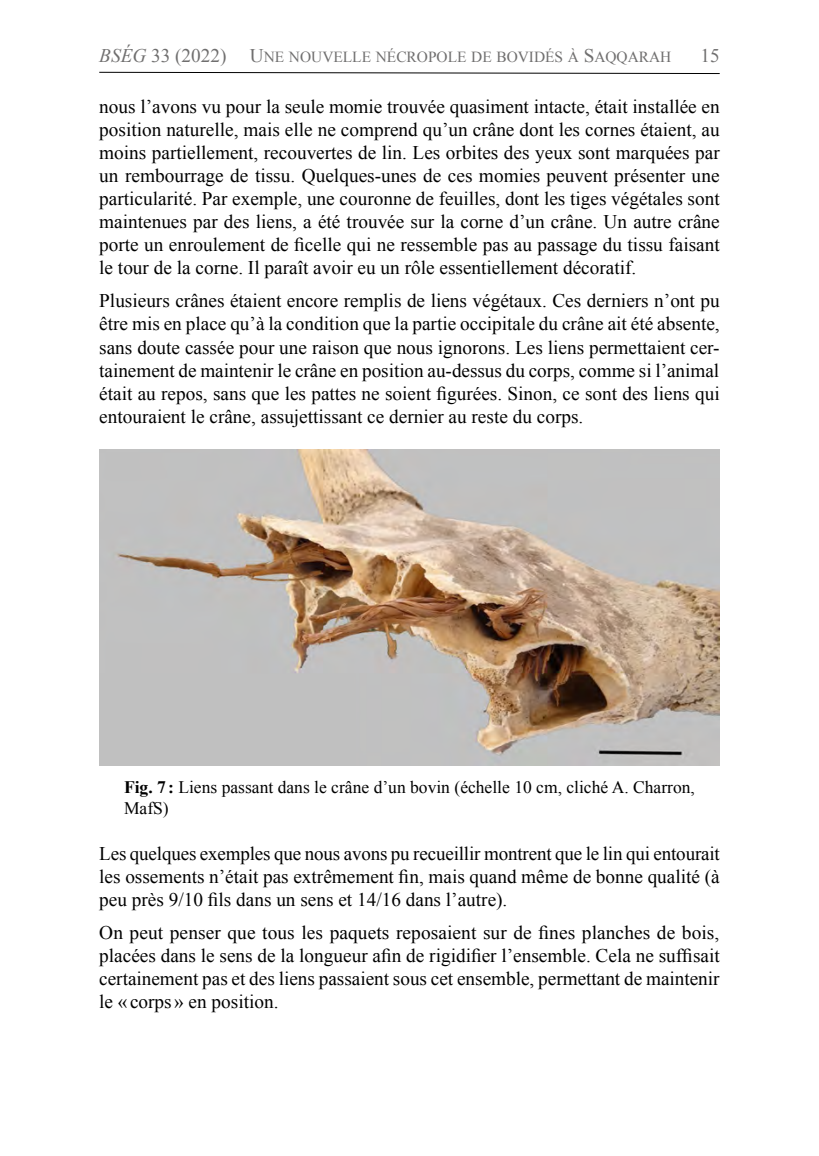
<style>
.page{position:relative;width:819px;height:1156px;background:#fff}
.page>*{position:absolute;margin:0;border:0;box-sizing:border-box;transform-origin:0 0}
.t1{font:19.25px/23.1px "Times New Roman";color:#000;text-align:justify}
.t2{font:19.25px "Times New Roman";color:#706f6f}
.t3{font:17.5px/21px "Times New Roman";color:#000}
.t4{font:15.4px "Times New Roman PSMT SC800";color:#706f6f}
.s1{font-family:"Times New Roman";font-style:italic;font-size:19.25px}
.s2{font-family:"Times New Roman";font-size:19.25px}
.s3{font-size:19.25px}
.s4{font-weight:700}
</style>
<div class="page">
<svg style="left:99px;top:71px;width:621px;height:3px"></svg>
<img style="left:99px;top:450px;width:620px;height:316px">
<p class="t4" style="left:99px;top:46px;width:573px"><span class="s1">BSÉG</span> <span class="s2">33 (2022)</span> <span class="s3">U</span>NE NOUVELLE NÉCROPOLE DE BOVIDÉS À <span class="s3">S</span>AQQARAH</p>
<p class="t2" style="left:700px;top:42px;width:21px">15</p>
<p class="t1" style="left:99px;top:94px;width:622px">nous l’avons vu pour la seule momie trouvée quasiment intacte, était installée en position naturelle, mais elle ne comprend qu’un crâne dont les cornes étaient, au moins partiellement, recouvertes de lin. Les orbites des yeux sont marquées par un rembourrage de tissu. Quelques-unes de ces momies peuvent présenter une particularité. Par exemple, une couronne de feuilles, dont les tiges végétales sont maintenues par des liens, a été trouvée sur la corne d’un crâne. Un autre crâne porte un enroulement de ficelle qui ne ressemble pas au passage du tissu faisant le tour de la corne. Il paraît avoir eu un rôle essentiellement décoratif.</p>
<p class="t1" style="left:99px;top:289px;width:622px">Plusieurs crânes étaient encore remplis de liens végétaux. Ces derniers n’ont pu être mis en place qu’à la condition que la partie occipitale du crâne ait été absente, sans doute cassée pour une raison que nous ignorons. Les liens permettaient cer&shy;tainement de maintenir le crâne en position au-dessus du corps, comme si l’animal était au repos, sans que les pattes ne soient figurées. Sinon, ce sont des liens qui entouraient le crâne, assujettissant ce dernier au reste du corps.</p>
<p class="t3" style="left:124px;top:776px;width:572px"><span class="s4">Fig. 7 :</span> Liens passant dans le crâne d’un bovin (échelle 10 cm, cliché A. Charron,<br>MafS)</p>
<p class="t1" style="left:99px;top:841px;width:622px">Les quelques exemples que nous avons pu recueillir montrent que le lin qui entourait les ossements n’était pas extrêmement fin, mais quand même de bonne qualité (à peu près 9/10 fils dans un sens et 14/16 dans l’autre).</p>
<p class="t1" style="left:99px;top:920px;width:622px">On peut penser que tous les paquets reposaient sur de fines planches de bois, placées dans le sens de la longueur afin de rigidifier l’ensemble. Cela ne suffisait certainement pas et des liens passaient sous cet ensemble, permettant de maintenir le «corps » en position.</p>
</div>
